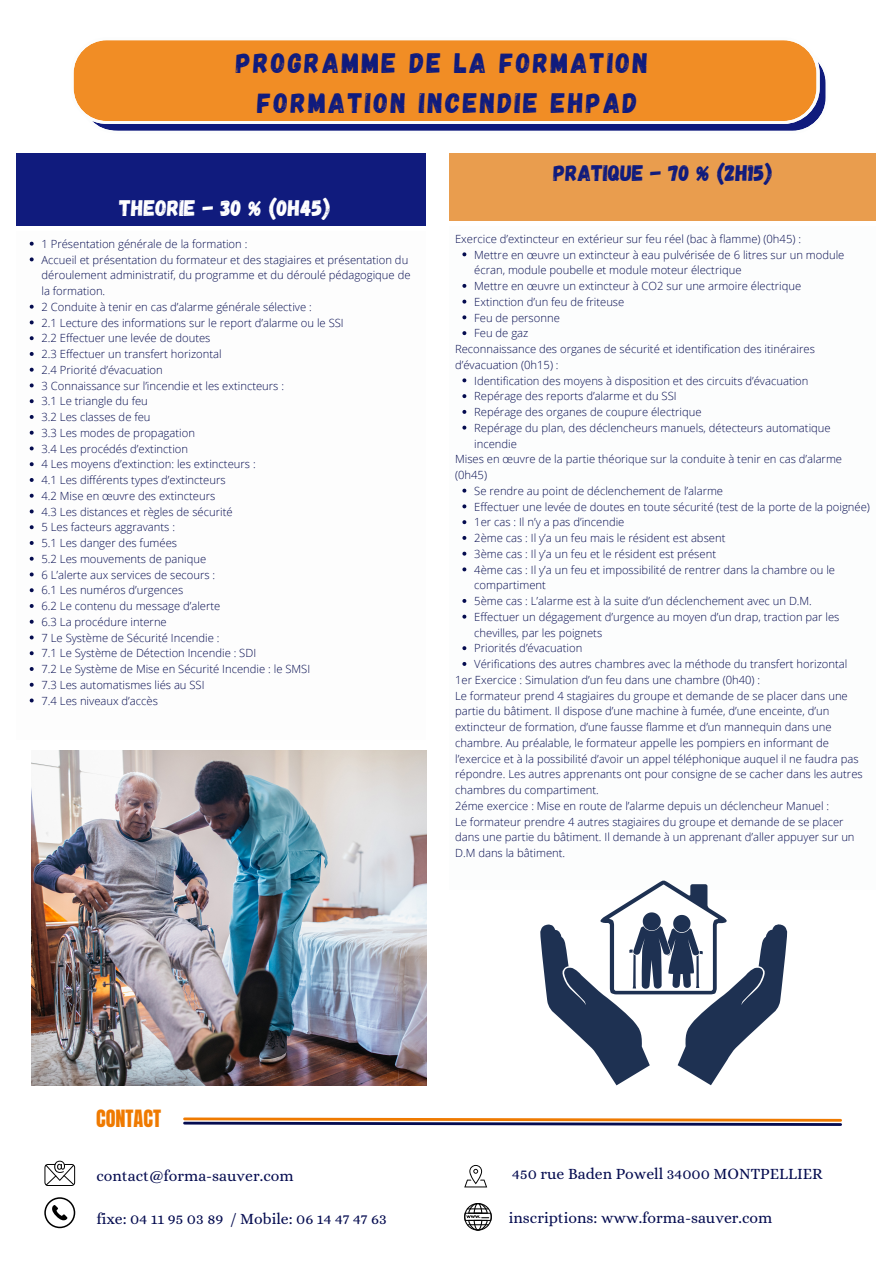
<style>
.page{position:relative;width:893px;height:1263px;background:#fff}
.page>*{position:absolute;margin:0;border:0;box-sizing:border-box;transform-origin:0 0}
.t1{font:28.12px "Gagalin";letter-spacing:.085em;color:#101b7d}
.t2{font:22.5px "Gagalin";color:#101b7d}
.t3{font:22.5px "Gagalin";color:#fff}
.t4{font:20.25px "Anton";color:#ef7a00}
.t5{font:15.75px "Alice";color:#050c50}
.t6{font:300 11.25px/15.8px "Open Sans";color:#050c50}
</style>
<div class="page">
<svg style="left:73px;top:40px;width:753px;height:91px;background:#e08b39"></svg>
<div style="left:17px;top:153px;width:409px;height:73px;background:#101b7d"></div>
<svg style="left:30px;top:242px;width:4px;height:4px"></svg>
<svg style="left:30px;top:257px;width:4px;height:4px"></svg>
<svg style="left:30px;top:305px;width:4px;height:4px"></svg>
<svg style="left:30px;top:320px;width:4px;height:4px"></svg>
<svg style="left:30px;top:336px;width:4px;height:4px"></svg>
<svg style="left:30px;top:352px;width:4px;height:4px"></svg>
<svg style="left:30px;top:368px;width:4px;height:4px"></svg>
<svg style="left:30px;top:383px;width:4px;height:4px"></svg>
<svg style="left:30px;top:399px;width:4px;height:4px"></svg>
<svg style="left:30px;top:415px;width:4px;height:4px"></svg>
<svg style="left:30px;top:431px;width:4px;height:4px"></svg>
<svg style="left:30px;top:446px;width:4px;height:4px"></svg>
<svg style="left:30px;top:462px;width:4px;height:4px"></svg>
<svg style="left:30px;top:478px;width:4px;height:4px"></svg>
<svg style="left:30px;top:494px;width:4px;height:4px"></svg>
<svg style="left:30px;top:509px;width:4px;height:4px"></svg>
<svg style="left:30px;top:525px;width:4px;height:4px"></svg>
<svg style="left:30px;top:541px;width:4px;height:4px"></svg>
<svg style="left:30px;top:557px;width:4px;height:4px"></svg>
<svg style="left:30px;top:572px;width:4px;height:4px"></svg>
<svg style="left:30px;top:588px;width:4px;height:4px"></svg>
<svg style="left:30px;top:604px;width:4px;height:4px"></svg>
<svg style="left:30px;top:620px;width:4px;height:4px"></svg>
<svg style="left:30px;top:635px;width:4px;height:4px"></svg>
<svg style="left:30px;top:651px;width:4px;height:4px"></svg>
<svg style="left:30px;top:667px;width:4px;height:4px"></svg>
<svg style="left:30px;top:683px;width:4px;height:4px"></svg>
<svg style="left:30px;top:698px;width:4px;height:4px"></svg>
<div style="left:449px;top:153px;width:427px;height:68px;background:#e99d4e"></div>
<svg style="left:462px;top:252px;width:4px;height:4px"></svg>
<svg style="left:462px;top:284px;width:4px;height:4px"></svg>
<svg style="left:462px;top:300px;width:4px;height:4px"></svg>
<svg style="left:462px;top:315px;width:4px;height:4px"></svg>
<svg style="left:462px;top:331px;width:4px;height:4px"></svg>
<svg style="left:462px;top:378px;width:4px;height:4px"></svg>
<svg style="left:462px;top:394px;width:4px;height:4px"></svg>
<svg style="left:462px;top:410px;width:4px;height:4px"></svg>
<svg style="left:462px;top:426px;width:4px;height:4px"></svg>
<svg style="left:462px;top:489px;width:4px;height:4px"></svg>
<svg style="left:462px;top:504px;width:4px;height:4px"></svg>
<svg style="left:462px;top:520px;width:4px;height:4px"></svg>
<svg style="left:462px;top:536px;width:4px;height:4px"></svg>
<svg style="left:462px;top:552px;width:4px;height:4px"></svg>
<svg style="left:462px;top:567px;width:4px;height:4px"></svg>
<svg style="left:462px;top:599px;width:4px;height:4px"></svg>
<svg style="left:462px;top:615px;width:4px;height:4px"></svg>
<svg style="left:462px;top:646px;width:4px;height:4px"></svg>
<svg style="left:462px;top:662px;width:4px;height:4px"></svg>
<svg style="left:44px;top:1161px;width:31px;height:25px"></svg>
<svg style="left:44px;top:1197px;width:31px;height:31px"></svg>
<svg style="left:464px;top:1165px;width:23px;height:22px"></svg>
<svg style="left:464px;top:1203px;width:28px;height:27px"></svg>
<svg style="left:183px;top:1117px;width:659px;height:9px"></svg>
<img style="left:32px;top:750px;width:394px;height:335px">
<svg style="left:540px;top:881px;width:247px;height:204px"></svg>
<p class="t1" style="left:236px;top:45px;width:414px">PROGRAMME DE LA FORMATION</p>
<p class="t1" style="left:258px;top:84px;width:381px">FORMATION INCENDIE EHPAD</p>
<p class="t3" style="left:119px;top:193px;width:212px">THEORIE - 30 % (0H45)</p>
<p class="t6" style="left:42px;top:236px;width:207px">1 Présentation générale de la formation :</p>
<p class="t6" style="left:42px;top:251px;width:370px">Accueil et présentation du formateur et des stagiaires et présentation du déroulement administratif, du programme et du déroulé pédagogique de la formation.</p>
<p class="t6" style="left:42px;top:299px;width:272px">2 Conduite à tenir en cas d’alarme générale sélective :</p>
<p class="t6" style="left:42px;top:314px;width:304px">2.1 Lecture des informations sur le report d’alarme ou le SSI</p>
<p class="t6" style="left:42px;top:330px;width:170px">2.2 Effectuer une levée de doutes</p>
<p class="t6" style="left:42px;top:346px;width:182px">2.3 Effectuer un transfert horizontal</p>
<p class="t6" style="left:42px;top:362px;width:123px">2.4 Priorité d’évacuation</p>
<p class="t6" style="left:42px;top:377px;width:244px">3 Connaissance sur l’incendie et les extincteurs :</p>
<p class="t6" style="left:42px;top:393px;width:108px">3.1 Le triangle du feu</p>
<p class="t6" style="left:42px;top:409px;width:111px">3.2 Les classes de feu</p>
<p class="t6" style="left:42px;top:425px;width:155px">3.3 Les modes de propagation</p>
<p class="t6" style="left:42px;top:440px;width:148px">3.4 Les procédés d’extinction</p>
<p class="t6" style="left:42px;top:456px;width:216px">4 Les moyens d’extinction: les extincteurs :</p>
<p class="t6" style="left:42px;top:472px;width:186px">4.1 Les différents types d’extincteurs</p>
<p class="t6" style="left:42px;top:488px;width:175px">4.2 Mise en œuvre des extincteurs</p>
<p class="t6" style="left:42px;top:503px;width:193px">4.3 Les distances et règles de sécurité</p>
<p class="t6" style="left:42px;top:519px;width:135px">5 Les facteurs aggravants :</p>
<p class="t6" style="left:42px;top:535px;width:137px">5.1 Les danger des fumées</p>
<p class="t6" style="left:42px;top:551px;width:166px">5.2 Les mouvements de panique</p>
<p class="t6" style="left:42px;top:566px;width:175px">6 L’alerte aux services de secours :</p>
<p class="t6" style="left:42px;top:582px;width:143px">6.1 Les numéros d’urgences</p>
<p class="t6" style="left:42px;top:598px;width:180px">6.2 Le contenu du message d’alerte</p>
<p class="t6" style="left:42px;top:614px;width:127px">6.3 La procédure interne</p>
<p class="t6" style="left:42px;top:629px;width:179px">7 Le Système de Sécurité Incendie :</p>
<p class="t6" style="left:42px;top:645px;width:216px">7.1 Le Système de Détection Incendie : SDI</p>
<p class="t6" style="left:42px;top:661px;width:270px">7.2 Le Système de Mise en Sécurité Incendie : le SMSI</p>
<p class="t6" style="left:42px;top:677px;width:164px">7.3 Les automatismes liés au SSI</p>
<p class="t6" style="left:42px;top:692px;width:118px">7.4 Les niveaux d’accès</p>
<p class="t2" style="left:553px;top:159px;width:220px">PRATIQUE - 70 % (2H15)</p>
<p class="t6" style="left:455px;top:231px;width:347px">Exercice d’extincteur en extérieur sur feu réel (bac à flamme) (0h45) :</p>
<p class="t6" style="left:474px;top:246px;width:372px">Mettre en œuvre un extincteur à eau pulvérisée de 6 litres sur un module écran, module poubelle et module moteur électrique</p>
<p class="t6" style="left:474px;top:278px;width:328px">Mettre en œuvre un extincteur à CO2 sur une armoire électrique</p>
<p class="t6" style="left:474px;top:294px;width:152px">Extinction d’un feu de friteuse</p>
<p class="t6" style="left:474px;top:309px;width:87px">Feu de personne</p>
<p class="t6" style="left:474px;top:325px;width:56px">Feu de gaz</p>
<p class="t6" style="left:474px;top:372px;width:336px">Identification des moyens à disposition et des circuits d’évacuation</p>
<p class="t6" style="left:474px;top:388px;width:204px">Repérage des reports d’alarme et du SSI</p>
<p class="t6" style="left:474px;top:404px;width:229px">Repérage des organes de coupure électrique</p>
<p class="t6" style="left:474px;top:420px;width:358px">Repérage du plan, des déclencheurs manuels, détecteurs automatique incendie</p>
<p class="t6" style="left:474px;top:483px;width:250px">Se rendre au point de déclenchement de l’alarme</p>
<p class="t6" style="left:474px;top:498px;width:397px">Effectuer une levée de doutes en toute sécurité (test de la porte de la poignée)</p>
<p class="t6" style="left:474px;top:514px;width:152px">1er cas : Il n’y a pas d’incendie</p>
<p class="t6" style="left:474px;top:530px;width:253px">2ème cas : Il y’a un feu mais le résident est absent</p>
<p class="t6" style="left:474px;top:546px;width:243px">3ème cas : Il y’a un feu et le résident est présent</p>
<p class="t6" style="left:474px;top:561px;width:362px">4ème cas : Il y’a un feu et impossibilité de rentrer dans la chambre ou le compartiment</p>
<p class="t6" style="left:474px;top:593px;width:339px">5ème cas : L’alarme est à la suite d’un déclenchement avec un D.M.</p>
<p class="t6" style="left:474px;top:609px;width:367px">Effectuer un dégagement d’urgence au moyen d’un drap, traction par les chevilles, par les poignets</p>
<p class="t6" style="left:474px;top:640px;width:110px">Priorités d’évacuation</p>
<p class="t6" style="left:474px;top:656px;width:374px">Vérifications des autres chambres avec la méthode du transfert horizontal</p>
<p class="t6" style="left:455px;top:341px;width:361px">Reconnaissance des organes de sécurité et identification des itinéraires d’évacuation (0h15) :</p>
<p class="t6" style="left:455px;top:451px;width:388px">Mises en œuvre de la partie théorique sur la conduite à tenir en cas d’alarme (0h45)</p>
<p class="t6" style="left:455px;top:672px;width:307px">1er Exercice : Simulation d’un feu dans une chambre (0h40) :</p>
<p class="t6" style="left:455px;top:687px;width:409px">Le formateur prend 4 stagiaires du groupe et demande de se placer dans une partie du bâtiment. Il dispose d’une machine à fumée, d’une enceinte, d’un extincteur de formation, d’une fausse flamme et d’un mannequin dans une chambre. Au préalable, le formateur appelle les pompiers en informant de l’exercice et à la possibilité d’avoir un appel téléphonique auquel il ne faudra pas répondre. Les autres apprenants ont pour consigne de se cacher dans les autres chambres du compartiment.</p>
<p class="t6" style="left:455px;top:798px;width:376px">2éme exercice : Mise en route de l’alarme depuis un déclencheur Manuel :</p>
<p class="t6" style="left:455px;top:813px;width:401px">Le formateur prendre 4 autres stagiaires du groupe et demande de se placer dans une partie du bâtiment. Il demande à un apprenant d’aller appuyer sur un<br>D.M dans la bâtiment.</p>
<p class="t4" style="left:96px;top:1104px;width:66px">CONTACT</p>
<p class="t5" style="left:96px;top:1166px;width:199px">contact@forma-sauver.com</p>
<p class="t5" style="left:96px;top:1210px;width:292px">fixe: 04 11 95 03 89 / Mobile: 06 14 47 47 63</p>
<p class="t5" style="left:512px;top:1165px;width:312px">450 rue Baden Powell 34000 MONTPELLIER</p>
<p class="t5" style="left:509px;top:1209px;width:265px">inscriptions: www.forma-sauver.com</p>
</div>
